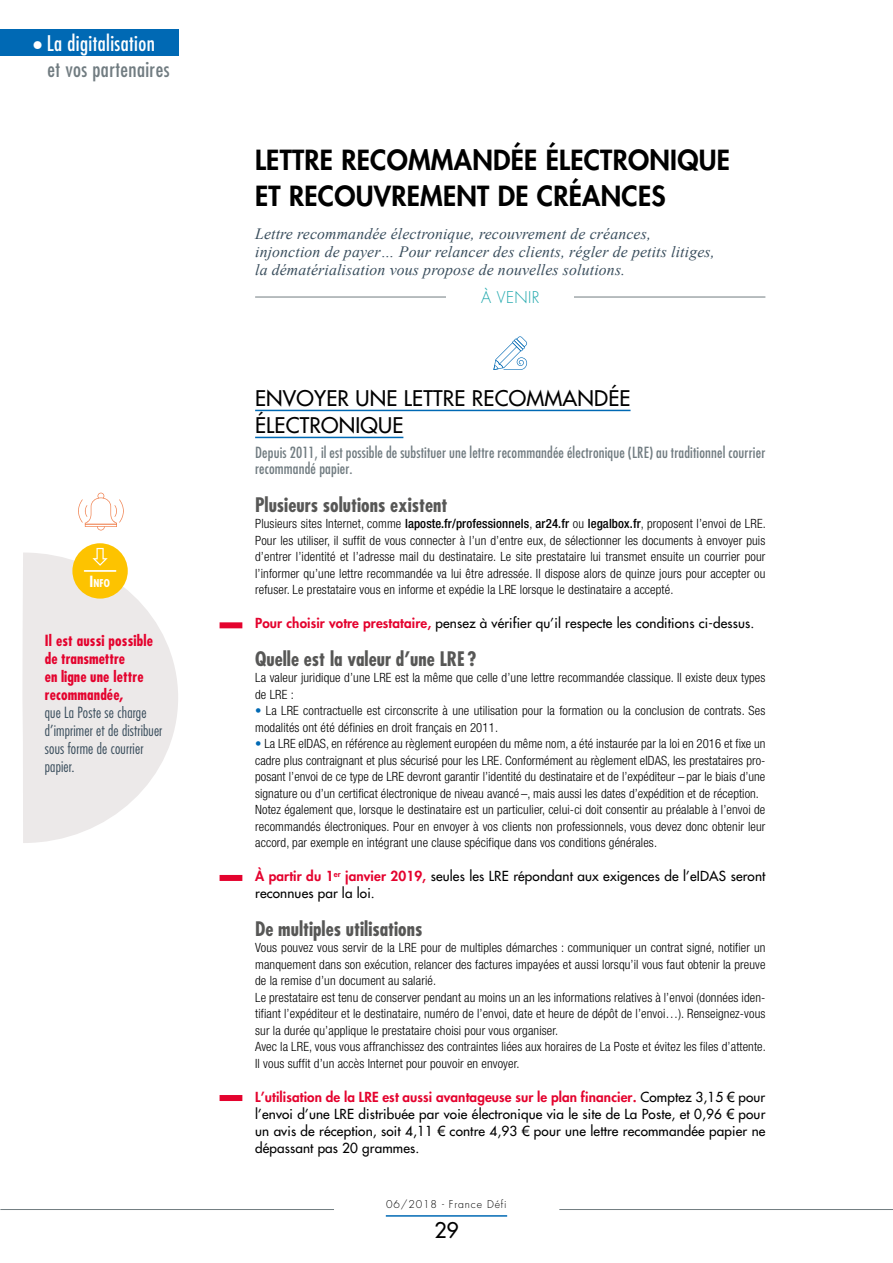
<style>
.page{position:relative;width:893px;height:1263px;background:#fff}
.page>*{position:absolute;margin:0;border:0;box-sizing:border-box;transform-origin:0 0}
.t1{font:800 27px/36px "Futura";letter-spacing:.01em;color:#000}
.t2{font:21px/27px "Futura";letter-spacing:.01em;color:#000}
.t3{font:condensed 21px "Futura";letter-spacing:.02em;color:#fff}
.t4{font:condensed 21px "Futura";letter-spacing:.02em;color:#717c81}
.t5{font:700 condensed 19.5px "Futura";color:#575756}
.t6{font:italic 15.75px/18px "Times New Roman";letter-spacing:.01em;color:#394d5c}
.t7{font:300 15.75px "Futura";letter-spacing:.025em;color:#1ea7ac}
.t8{font:condensed 15px/16.5px "Futura";letter-spacing:.01em;color:#717c81}
.t9{font:300 condensed 15px/18px "Futura";letter-spacing:.01em;color:#394d5c}
.t10{font:700 condensed 15px/18px "Futura";letter-spacing:.01em;color:#e4032e}
.t11{font:13.5px/17.2px "Futura LT";letter-spacing:.01em;color:#000}
.t12{font:300 condensed 12.75px/16.5px "Helvetica Neue";letter-spacing:.01em;color:#000}
.t13{font:300 10.5px "Futura";letter-spacing:.08em;color:#000}
.t14{font:700 condensed 10.5px "Futura";color:#fff}
.s1{font-size:15px}
.s2{font-weight:500}
.s3{font-weight:800;color:#e4032e}
.s4{color:#0069b4}
</style>
<div class="page">
<div style="left:0;top:29px;width:179px;height:26px;background:#0069b4"></div>
<hr style="left:0;top:1209px;width:334px;height:1px;background:#717c81">
<hr style="left:386px;top:1215px;width:121px;height:2px;background:#0069b4">
<hr style="left:559px;top:1209px;width:334px;height:1px;background:#717c81">
<svg style="left:22px;top:552px;width:156px;height:291px;fill:#ece9e9"></svg>
<div style="left:72px;top:543px;width:56px;height:56px;background:#fdc300;border-radius:50%"></div>
<hr style="left:84px;top:570px;width:32px;height:2px;background:#fff">
<svg style="left:92px;top:548px;width:16px;height:18px"></svg>
<hr style="left:255px;top:297px;width:510px;height:1px;background:#717c81">
<hr style="left:255px;top:410px;width:375px;height:1px;background:#0069b4">
<hr style="left:255px;top:437px;width:148px;height:1px;background:#0069b4">
<svg style="left:493px;top:336px;width:34px;height:34px"></svg>
<svg style="left:78px;top:493px;width:46px;height:37px"></svg>
<div style="left:220px;top:622px;width:22px;height:6px;background:#e4032e"></div>
<div style="left:220px;top:875px;width:22px;height:6px;background:#e4032e"></div>
<div style="left:446px;top:289px;width:128px;height:16px;background:#fff"></div>
<div style="left:220px;top:1095px;width:22px;height:6px;background:#e4032e"></div>
<h2 class="t3" style="left:33px;top:31px;width:123px">• La digitalisation</h2>
<h2 class="t4" style="left:48px;top:56px;width:123px">et vos partenaires</h2>
<p class="t14" style="left:89px;top:576px;width:22px"><span class="s1">I</span>nfo</p>
<p class="t10" style="left:45px;top:631px;width:110px">Il est aussi possible de transmettre<br>en ligne une lettre recommandée,</p>
<p class="t9" style="left:45px;top:703px;width:119px">que La Poste se charge d’imprimer et de distribuer sous forme de courrier papier.</p>
<h1 class="t1" style="left:255px;top:142px;width:476px">LETTRE RECOMMANDÉE ÉLECTRONIQUE<br>ET RECOUVREMENT DE CRÉANCES</h1>
<p class="t6" style="left:255px;top:225px;width:461px">Lettre recommandée électronique, recouvrement de créances, injonction de payer… Pour relancer des clients, régler de petits litiges, la dématérialisation vous propose de nouvelles solutions.</p>
<p class="t7" style="left:481px;top:288px;width:60px">À VENIR</p>
<h2 class="t2" style="left:255px;top:384px;width:377px">ENVOYER UNE LETTRE RECOMMANDÉE<br>ÉLECTRONIQUE</h2>
<p class="t8" style="left:255px;top:444px;width:512px">Depuis 2011, il est possible de substituer une lettre recommandée électronique (LRE) au traditionnel courrier recommandé papier.</p>
<h3 class="t5" style="left:255px;top:493px;width:194px">Plusieurs solutions existent</h3>
<p class="t12" style="left:255px;top:516px;width:512px;text-align:justify">Plusieurs sites Internet, comme <span class="s2">laposte.fr/professionnels</span>, <span class="s2">ar24.fr</span> ou <span class="s2">legalbox.fr</span>, proposent l’envoi de LRE.<br>Pour les utiliser, il suffit de vous connecter à l’un d’entre eux, de sélectionner les documents à envoyer puis d’entrer l’identité et l’adresse mail du destinataire. Le site prestataire lui transmet ensuite un courrier pour l’informer qu’une lettre recommandée va lui être adressée. Il dispose alors de quinze jours pour accepter ou refuser. Le prestataire vous en informe et expédie la LRE lorsque le destinataire a accepté.</p>
<p class="t11" style="left:255px;top:614px;width:501px"><span class="s3">Pour choisir votre prestataire,</span> pensez à vérifier qu’il respecte les conditions ci-dessus.</p>
<h3 class="t5" style="left:255px;top:646px;width:223px">Quelle est la valeur d’une LRE ?</h3>
<p class="t12" style="left:255px;top:669px;width:512px">La valeur juridique d’une LRE est la même que celle d’une lettre recommandée classique. Il existe deux types de LRE :</p>
<p class="t12" style="left:255px;top:702px;width:512px"><span class="s4">•</span> La LRE contractuelle est circonscrite à une utilisation pour la formation ou la conclusion de contrats. Ses modalités ont été définies en droit français en 2011.</p>
<p class="t12" style="left:255px;top:735px;width:512px"><span class="s4">•</span> La LRE eIDAS, en référence au règlement européen du même nom, a été instaurée par la loi en 2016 et fixe un cadre plus contraignant et plus sécurisé pour les LRE. Conformément au règlement eIDAS, les prestataires pro&shy;posant l’envoi de ce type de LRE devront garantir l’identité du destinataire et de l’expéditeur – par le biais d’une signature ou d’un certificat électronique de niveau avancé –, mais aussi les dates d’expédition et de réception.<br>Notez également que, lorsque le destinataire est un particulier, celui-ci doit consentir au préalable à l’envoi de recommandés électroniques. Pour en envoyer à vos clients non professionnels, vous devez donc obtenir leur accord, par exemple en intégrant une clause spécifique dans vos conditions générales.</p>
<p class="t11" style="left:255px;top:867px;width:512px"><span class="s3">À partir du 1</span><sup>er</sup> <span class="s3">janvier 2019,</span> seules les LRE répondant aux exigences de l’eIDAS seront reconnues par la loi.</p>
<h3 class="t5" style="left:255px;top:916px;width:169px">De multiples utilisations</h3>
<p class="t12" style="left:255px;top:939px;width:512px">Vous pouvez vous servir de la LRE pour de multiples démarches : communiquer un contrat signé, notifier un manquement dans son exécution, relancer des factures impayées et aussi lorsqu’il vous faut obtenir la preuve de la remise d’un document au salarié.<br>Le prestataire est tenu de conserver pendant au moins un an les informations relatives à l’envoi (données iden&shy;tifiant l’expéditeur et le destinataire, numéro de l’envoi, date et heure de dépôt de l’envoi…). Renseignez-vous sur la durée qu’applique le prestataire choisi pour vous organiser.<br>Avec la LRE, vous vous affranchissez des contraintes liées aux horaires de La Poste et évitez les files d’attente.<br>Il vous suffit d’un accès Internet pour pouvoir en envoyer.</p>
<p class="t11" style="left:255px;top:1088px;width:512px;text-align:justify"><span class="s3">L’utilisation de la LRE est aussi avantageuse sur le plan financier.</span> Comptez 3,15 € pour l’envoi d’une LRE distribuée par voie électronique via le site de La Poste, et 0,96 € pour un avis de réception, soit 4,11 € contre 4,93 € pour une lettre recommandée papier ne dépassant pas 20 grammes.</p>
<p class="t13" style="left:386px;top:1198px;width:122px">06/2018 - France Défi</p>
<h2 class="t2" style="left:434px;top:1216px;width:26px">29</h2>
</div>
